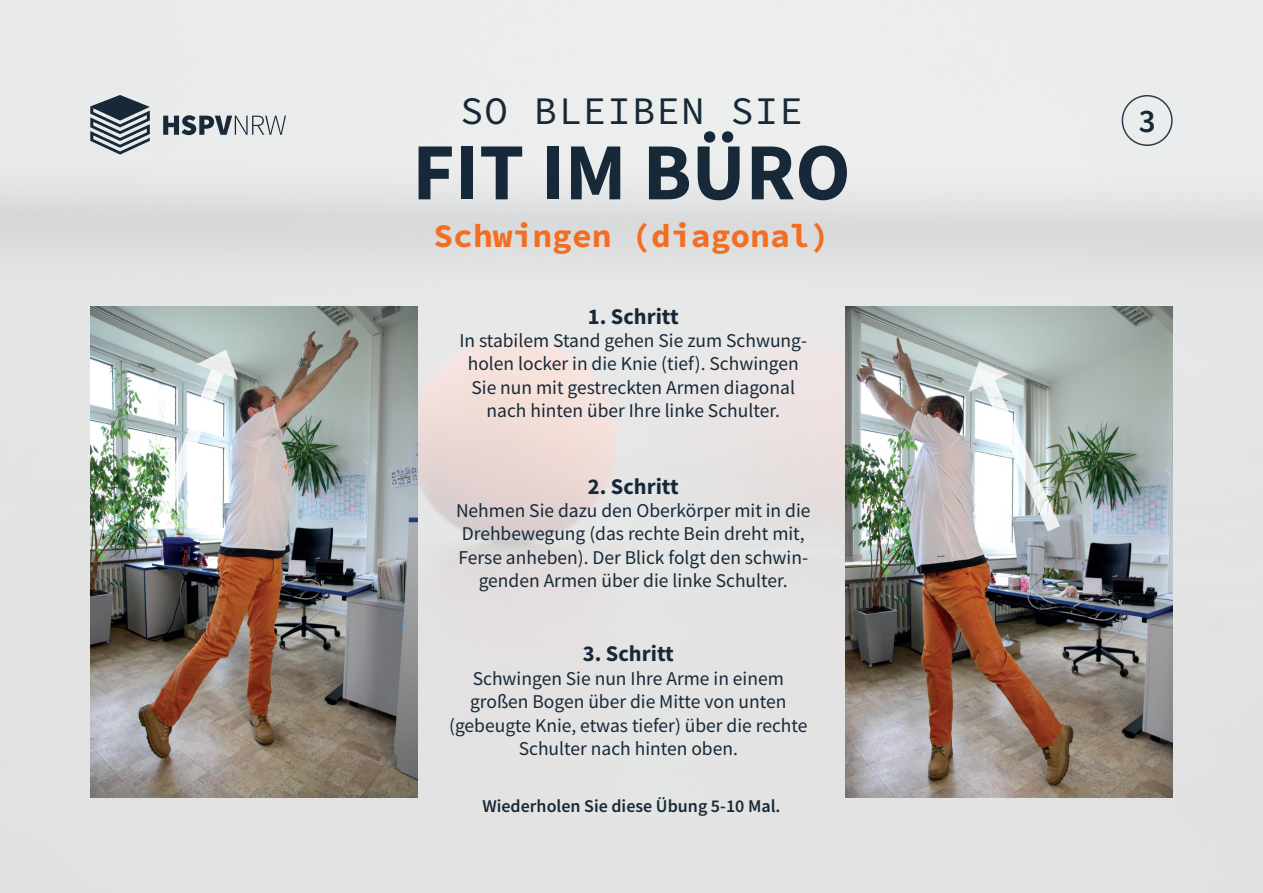
<style>
.page{position:relative;width:1263px;height:893px;background:#fff}
.page>*{position:absolute;margin:0;border:0;box-sizing:border-box;transform-origin:0 0}
.t1{font:700 81px "HSPV";color:#172938}
.t2{font:39px "HSPV Mono";letter-spacing:.03em;color:#172938}
.t3{font:700 33px "HSPV Mono";color:#f36e21}
.t4{font:600 33px "HSPV";color:#172938}
.t5{font:700 22.5px "HSPV";color:#172938}
.t6{font:19.5px/23.4px "HSPV";color:#172938;text-align:center}
.t7{font:600 18px "HSPV";color:#172938}
</style>
<div class="page">
<img style="left:0;top:0;width:1263px;height:893px">
<div style="left:1122px;top:95px;width:51px;height:51px;border:2px solid #172938;border-radius:50%"></div>
<img style="left:845px;top:307px;width:328px;height:491px">
<img style="left:90px;top:307px;width:328px;height:491px">
<img style="left:143px;top:347px;width:95px;height:179px">
<img style="left:967px;top:357px;width:149px;height:256px">
<svg style="left:163px;top:115px;width:123px;height:20px;background:#949da3"></svg>
<svg style="left:90px;top:95px;width:60px;height:60px;background:#828c93"></svg>
<h2 class="t2" style="left:460px;top:83px;width:344px">SO BLEIBEN SIE</h2>
<h1 class="t1" style="left:412px;top:118px;width:440px">FIT IM BÜRO</h1>
<h3 class="t3" style="left:433px;top:212px;width:398px">Schwingen (diagonal)</h3>
<p class="t5" style="left:588px;top:301px;width:92px">1. Schritt</p>
<p class="t6" style="left:459px;top:329px;width:349px">In stabilem Stand gehen Sie zum Schwung&shy;holen locker in die Knie (tief). Schwingen Sie nun mit gestreckten Armen diagonal nach hinten über Ihre linke Schulter.</p>
<p class="t5" style="left:588px;top:471px;width:92px">2. Schritt</p>
<p class="t6" style="left:456px;top:499px;width:356px">Nehmen Sie dazu den Oberkörper mit in die Drehbewegung (das rechte Bein dreht mit, Ferse anheben). Der Blick folgt den schwin&shy;genden Armen über die linke Schulter.</p>
<p class="t5" style="left:583px;top:639px;width:92px">3. Schritt</p>
<p class="t6" style="left:449px;top:666px;width:360px">Schwingen Sie nun Ihre Arme in einem großen Bogen über die Mitte von unten (gebeugte Knie, etwas tiefer) über die rechte Schulter nach hinten oben.</p>
<p class="t7" style="left:482px;top:794px;width:300px">Wiederholen Sie diese Übung 5-10 Mal.</p>
<h3 class="t4" style="left:1139px;top:99px;width:18px">3</h3>
</div>
